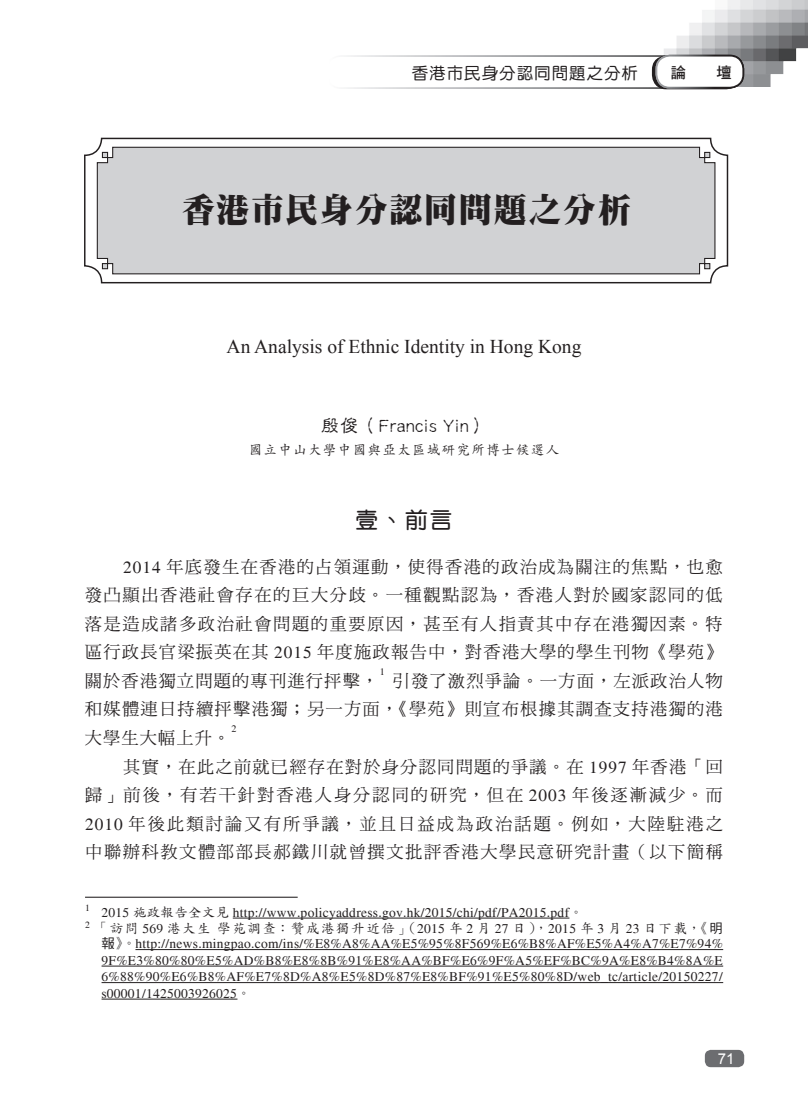
<style>
.page{position:relative;width:808px;height:1106px;background:#fff}
.page>*{position:absolute;margin:0;border:0;box-sizing:border-box;transform-origin:0 0}
.t1{font:900 33px "Inn Ming";letter-spacing:.05em;color:#231f20}
.t2{font:22.5px "DF Yuan Std W7";color:#231f20}
.t3{font:19.5px "Times New Roman";color:#231f20}
.t4{font:18px "DF Gu Yin Std W5";letter-spacing:.02em;color:#231f20}
.t5{font:17.25px/28.5px "DF Ming Std W5";letter-spacing:.075em;color:#231f20;text-align:justify}
.t6{font:16.5px "DF Yuan Std W5";letter-spacing:.06em;color:#231f20}
.t7{font:15.3px "DF Hei Std W7";color:#231f20}
.t8{font:15px "Arial";color:#fff}
.t9{font:13.5px/16.5px "Times";letter-spacing:.02em;color:#231f20;text-align:justify}
.t10{font:13.5px "DF Kai Shu Std W5";letter-spacing:.115em;color:#231f20}
.t11{font:500 13.5px "Zen Kai";letter-spacing:.1em;color:#231f20}
.t12{font:10.05px "Times";color:#231f20}
.s1{font-family:"Times"}
.s2{font-family:"DF Kai Shu Std W5"}
.s3{font-family:"DF Hei Std W5"}
</style>
<div class="page">
<img style="left:664px;top:0;width:144px;height:86px">
<div style="left:326px;top:55px;width:358px;height:34px;border:1px solid #fff;border-radius:13px"></div>
<div style="left:652px;top:55px;width:88px;height:34px;border:2px solid #231f20;border-radius:13px"></div>
<div style="left:705px;top:1049px;width:39px;height:18px;background:#6c6d70;border-radius:6px"></div>
<div style="left:656px;top:56px;width:87px;height:32px;background:#fff;border-radius:13px"></div>
<div style="left:655px;top:55px;width:89px;height:34px;border:2px solid #fff;border-radius:13px"></div>
<hr style="left:85px;top:896px;width:213px;height:1px;background:#231f20">
<hr style="left:233px;top:917px;width:336px;height:1px;background:#231f20">
<hr style="left:135px;top:949px;width:588px;height:1px;background:#231f20">
<hr style="left:102px;top:965px;width:621px;height:1px;background:#231f20">
<hr style="left:102px;top:982px;width:621px;height:1px;background:#231f20">
<hr style="left:102px;top:998px;width:135px;height:1px;background:#231f20">
<div style="left:84px;top:138px;width:644px;height:145px;border:1px solid #231f20;border-radius:17px"></div>
<div style="left:96px;top:146px;width:620px;height:129px;background:#d1d2d4"></div>
<p class="t6" style="left:412px;top:64px;width:228px">香港市民身分認同問題之分析</p>
<p class="t7" style="left:671px;top:64px;width:62px">論　　壇</p>
<h1 class="t1" style="left:182px;top:192px;width:450px">香港市民身分認同問題之分析</h1>
<p class="t3" style="left:227px;top:333px;width:356px">An Analysis of Ethnic Identity in Hong Kong</p>
<p class="t4" style="left:321px;top:415px;width:168px">殷俊（Francis Yin）</p>
<p class="t11" style="left:249px;top:443px;width:312px">國立中山大學中國與亞太區域研究所博士候選人</p>
<h2 class="t2" style="left:356px;top:508px;width:98px">壹、前言</h2>
<p class="t5" style="left:85px;top:552px;width:639px;text-indent:39px"><span class="s1">2014</span> 年底發生在香港的占領運動，使得香港的政治成為關注的焦點，也愈發凸顯出香港社會存在的巨大分歧。一種觀點認為，香港人對於國家認同的低落是造成諸多政治社會問題的重要原因，甚至有人指責其中存在港獨因素。特區行政長官梁振英在其 <span class="s1">2015</span> 年度施政報告中，對香港大學的學生刊物《學苑》關於香港獨立問題的專刊進行抨擊，</p>
<p class="t12" style="left:380px;top:666px;width:7px">1</p>
<p class="t5" style="left:85px;top:666px;width:639px;text-indent:308px">引發了激烈爭論。一方面，左派政治人物和媒體連日持續抨擊港獨；另一方面，《學苑》則宣布根據其調查支持港獨的港大學生大幅上升。</p>
<p class="t12" style="left:231px;top:723px;width:7px">2</p>
<p class="t5" style="left:85px;top:751px;width:639px;text-indent:38px">其實，在此之前就已經存在對於身分認同問題的爭議。在 <span class="s1">1997</span> 年香港「回歸」前後，有若干針對香港人身分認同的研究，但在 <span class="s1">2003</span> 年後逐漸減少。而<span class="s1">2010</span> 年後此類討論又有所爭議，並且日益成為政治話題。例如，大陸駐港之中聯辦科教文體部部長郝鐵川就曾撰文批評香港大學民意研究計畫（以下簡稱</p>
<p class="t9" style="left:85px;top:904px;width:499px"><sup>1</sup> 2015 <span class="s2">施政報告全文見</span> http://www.policyaddress.gov.hk/2015/chi/pdf/PA2015.pdf<span class="s2">。</span></p>
<p class="t10" style="left:85px;top:921px;width:639px"><sup>2</sup> 「訪問 <span class="s1">569</span> 港大生學苑調查：贊成港獨升近倍」（<span class="s1">2015</span> 年 <span class="s1">2</span> 月 <span class="s1">27</span> 日），<span class="s1">2015</span> 年 <span class="s1">3</span> 月 <span class="s1">23</span> 日下載，《<span class="s3">明</span></p>
<p class="t9" style="left:101px;top:935px;width:623px"><span class="s3">報</span><span class="s2">》。</span>http://news.mingpao.com/ins/%E8%A8%AA%E5%95%8F569%E6%B8%AF%E5%A4%A7%E7%94% 9F%E3%80%80%E5%AD%B8%E8%8B%91%E8%AA%BF%E6%9F%A5%EF%BC%9A%E8%B4%8A%E 6%88%90%E6%B8%AF%E7%8D%A8%E5%8D%87%E8%BF%91%E5%80%8D/web_tc/article/20150227/ s00001/1425003926025<span class="s2">。</span></p>
<p class="t8" style="left:718px;top:1048px;width:18px">71</p>
</div>
